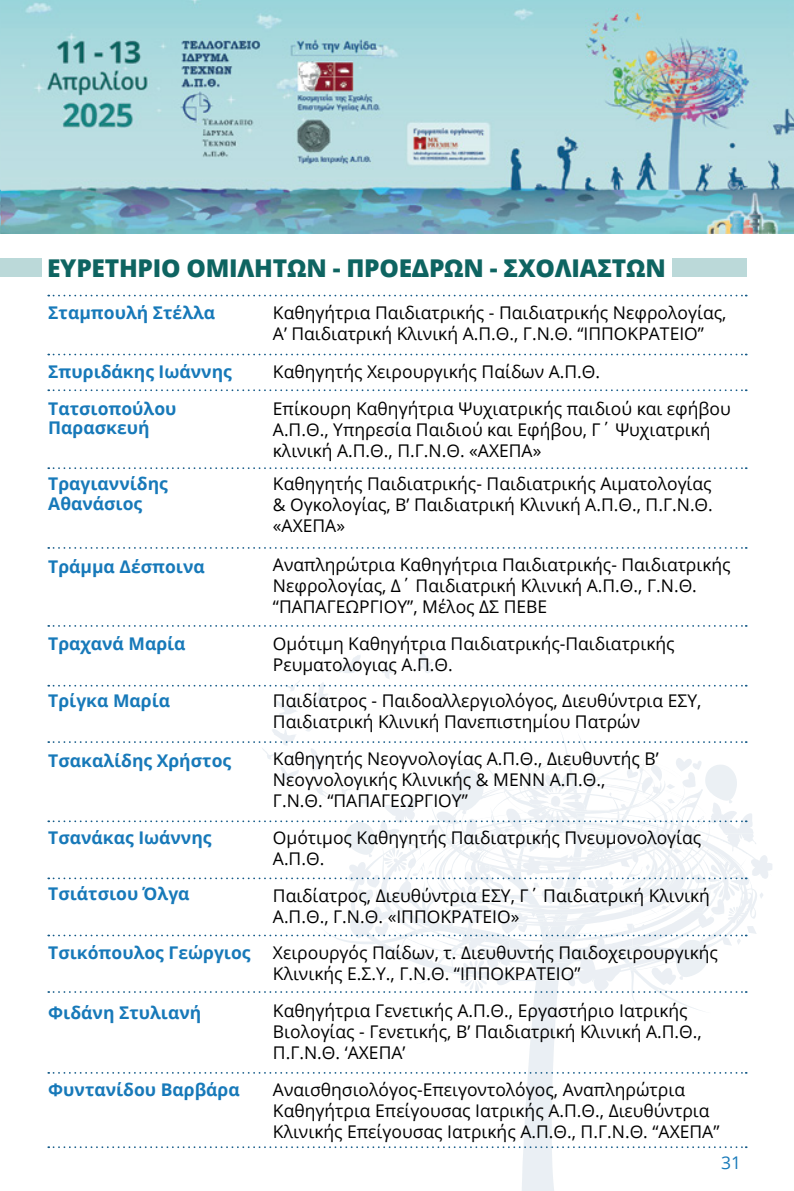
<style>
.page{position:relative;width:794px;height:1191px;background:#fff}
.page>*{position:absolute;margin:0;border:0;box-sizing:border-box;transform-origin:0 0}
.t1{font:800 24.5px "Open Sans";letter-spacing:-.01em;color:#0e6461}
.t2{font:17.5px/21px "Open Sans";color:#000}
.t3{font:700 17.5px/19.2px "Open Sans";color:#1779b9}
.t4{font:17.5px "Open Sans";color:#1779b9}
</style>
<div class="page">
<svg style="left:380px;top:735px;width:367px;height:200px"></svg>
<svg style="left:319px;top:919px;width:407px;height:272px"></svg>
<img style="left:285px;top:650px;width:149px;height:41px">
<img style="left:632px;top:803px;width:46px;height:15px">
<img style="left:490px;top:803px;width:142px;height:30px">
<img style="left:632px;top:833px;width:98px;height:58px">
<img style="left:490px;top:911px;width:129px;height:80px">
<img style="left:280px;top:754px;width:457px;height:49px">
<div style="left:0;top:258px;width:42px;height:19px;background:#bbd9d9"></div>
<div style="left:672px;top:258px;width:74px;height:19px;background:#bbd9d9"></div>
<svg style="left:48px;top:295px;width:698px;height:1px"></svg>
<svg style="left:48px;top:354px;width:698px;height:1px"></svg>
<svg style="left:48px;top:389px;width:698px;height:2px"></svg>
<svg style="left:48px;top:467px;width:698px;height:2px"></svg>
<svg style="left:48px;top:547px;width:698px;height:2px"></svg>
<svg style="left:48px;top:625px;width:698px;height:2px"></svg>
<svg style="left:48px;top:685px;width:698px;height:1px"></svg>
<svg style="left:48px;top:741px;width:698px;height:2px"></svg>
<svg style="left:48px;top:820px;width:698px;height:2px"></svg>
<svg style="left:48px;top:877px;width:698px;height:2px"></svg>
<svg style="left:48px;top:934px;width:698px;height:2px"></svg>
<svg style="left:48px;top:991px;width:698px;height:2px"></svg>
<svg style="left:48px;top:1072px;width:698px;height:1px"></svg>
<svg style="left:48px;top:1146px;width:698px;height:2px"></svg>
<img style="left:0;top:0;width:794px;height:233px">
<h1 class="t1" style="left:47px;top:249px;width:620px">ΕYPETHPIO ΟΜΙΛΗΤΩΝ - ΠΡΟΕΔΡΩΝ - ΣΧΟΛΙΑΣΤΩΝ</h1>
<p class="t3" style="left:48px;top:302px;width:168px">Σταμπουλή Στέλλα</p>
<p class="t3" style="left:48px;top:353px;width:185px;line-height:36.8px">Σπυριδάκης Ιωάννης<br>Τατσιοπούλου</p>
<p class="t3" style="left:48px;top:418px;width:103px">Παρασκευή</p>
<p class="t3" style="left:48px;top:474px;width:121px">Τραγιαννίδης<br>Αθανάσιος</p>
<p class="t3" style="left:48px;top:556px;width:158px">Τράμμα Δέσποινα</p>
<p class="t3" style="left:48px;top:633px;width:139px">Τραχανά Μαρία</p>
<p class="t3" style="left:48px;top:691px;width:123px">Τρίγκα Μαρία</p>
<p class="t3" style="left:48px;top:750px;width:184px">Τσακαλίδης Χρήστος</p>
<p class="t3" style="left:48px;top:827px;width:165px">Τσανάκας Ιωάννης</p>
<p class="t3" style="left:48px;top:883px;width:143px">Τσιάτσιου Όλγα</p>
<p class="t3" style="left:48px;top:943px;width:204px">Τσικόπουλος Γεώργιος</p>
<p class="t3" style="left:48px;top:1002px;width:154px">Φιδάνη Στυλιανή</p>
<p class="t3" style="left:48px;top:1079px;width:193px">Φυντανίδου Βαρβάρα</p>
<p class="t2" style="left:273px;top:301px;width:455px">Καθηγήτρια Παιδιατρικής - Παιδιατρικής Νεφρολογίας,<br>Α’ Παιδιατρική Κλινική Α.Π.Θ., Γ.Ν.Θ. “ΙΠΠΟΚΡΑΤΕΙΟ”</p>
<p class="t2" style="left:273px;top:353px;width:459px;line-height:36.8px">Καθηγητής Χειρουργικής Παίδων Α.Π.Θ.<br>Επίκουρη Καθηγήτρια Ψυχιατρικής παιδιού και εφήβου</p>
<p class="t2" style="left:273px;top:418px;width:439px">Α.Π.Θ., Υπηρεσία Παιδιού και Εφήβου, Γ΄ Ψυχιατρική κλινική Α.Π.Θ., Π.Γ.Ν.Θ. «ΑΧΕΠΑ»</p>
<p class="t2" style="left:273px;top:473px;width:441px;text-align:justify">Καθηγητής Παιδιατρικής- Παιδιατρικής Αιματολογίας &amp; Ογκολογίας, Β’ Παιδιατρική Κλινική Α.Π.Θ., Π.Γ.Ν.Θ. «ΑΧΕΠΑ»</p>
<p class="t2" style="left:273px;top:553px;width:459px">Αναπληρώτρια Καθηγήτρια Παιδιατρικής- Παιδιατρικής<br>Νεφρολογίας, Δ΄ Παιδιατρική Κλινική Α.Π.Θ., Γ.Ν.Θ. “ΠΑΠΑΓΕΩΡΓΙΟΥ”, Μέλος ΔΣ ΠΕΒΕ</p>
<p class="t2" style="left:273px;top:632px;width:403px">Ομότιμη Καθηγήτρια Παιδιατρικής-Παιδιατρικής<br>Ρευματολογιας Α.Π.Θ.</p>
<p class="t2" style="left:273px;top:690px;width:430px">Παιδίατρος - Παιδοαλλεργιολόγος, Διευθύντρια ΕΣΥ,<br>Παιδιατρική Κλινική Πανεπιστημίου Πατρών</p>
<p class="t2" style="left:273px;top:748px;width:387px">Καθηγητής Νεογνολογίας Α.Π.Θ., Διευθυντής Β’<br>Νεογνολογικής Κλινικής &amp; ΜΕΝΝ Α.Π.Θ.,<br>Γ.Ν.Θ. “ΠΑΠΑΓΕΩΡΓΙΟΥ”</p>
<p class="t2" style="left:273px;top:826px;width:430px">Ομότιμος Καθηγητής Παιδιατρικής Πνευμονολογίας<br>Α.Π.Θ.</p>
<p class="t2" style="left:273px;top:884px;width:438px">Παιδίατρος, Διευθύντρια ΕΣΥ, Γ΄ Παιδιατρική Κλινική<br>Α.Π.Θ., Γ.Ν.Θ. «ΙΠΠΟΚΡΑΤΕΙΟ»</p>
<p class="t2" style="left:273px;top:942px;width:446px">Χειρουργός Παίδων, τ. Διευθυντής Παιδοχειρουργικής<br>Κλινικής Ε.Σ.Υ., Γ.Ν.Θ. “ΙΠΠΟΚΡΑΤΕΙΟ”</p>
<p class="t2" style="left:273px;top:1000px;width:430px">Καθηγήτρια Γενετικής Α.Π.Θ., Εργαστήριο Ιατρικής<br>Βιολογίας - Γενετικής, Β’ Παιδιατρική Κλινική Α.Π.Θ.,<br>Π.Γ.Ν.Θ. ‘ΑΧΕΠΑ’</p>
<p class="t2" style="left:273px;top:1078px;width:448px">Αναισθησιολόγος-Επειγοντολόγος, Αναπληρώτρια<br>Καθηγήτρια Επείγουσας Ιατρικής Α.Π.Θ., Διευθύντρια<br>Κλινικής Επείγουσας Ιατρικής Α.Π.Θ., Π.Γ.Ν.Θ. “ΑΧΕΠΑ”</p>
<p class="t4" style="left:721px;top:1151px;width:22px">31</p>
</div>
